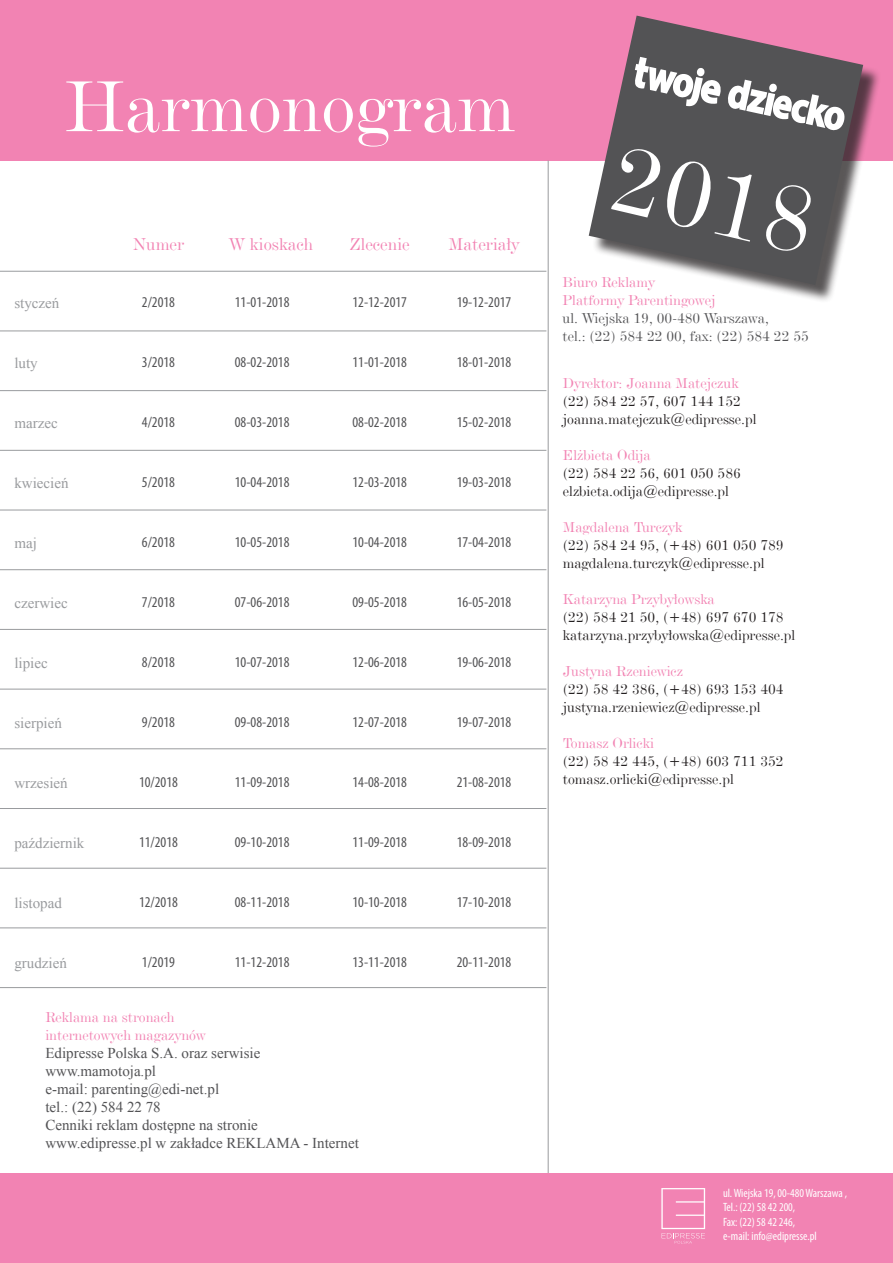
<style>
.page{position:relative;width:893px;height:1263px;background:#fff}
.page>*{position:absolute;margin:0;border:0;box-sizing:border-box;transform-origin:0 0}
.t1{font:99px "De Vinne EU";color:#fff}
.t2{font:75px "De Vinne EU";color:#fff}
.t3{font:18px "De Vinne EU";color:#f283b3}
.t4{font:condensed 15px "Myriad Pro";color:#535355}
.t5{font:15px "De Vinne EU";color:#231f20}
.t6{font:15px/18px "De Vinne EU";color:#f283b3}
.t7{font:15px/18px "Times New Roman";color:#535355}
.t8{font:15px "Times New Roman";color:#999b9e}
.t9{font:15px "De Vinne EU";color:#535355}
.t10{font:condensed 12px "Myriad Pro";color:#fff}
</style>
<div class="page">
<div style="left:0;top:0;width:893px;height:161px;background:#f283b3"></div>
<div style="left:591px;top:18px;width:290px;height:285px;background:#231f20;opacity:.75"></div>
<svg style="left:589px;top:16px;width:274px;height:269px;fill:#535355"></svg>
<hr style="left:548px;top:161px;width:1px;height:1012px;background:#999b9e">
<svg style="left:635px;top:57px;width:210px;height:74px;background:#7d7d7e"></svg>
<hr style="left:0;top:271px;width:546px;height:1px;background:#999b9e">
<hr style="left:0;top:331px;width:546px;height:1px;background:#999b9e">
<hr style="left:0;top:390px;width:546px;height:1px;background:#999b9e">
<hr style="left:0;top:450px;width:546px;height:1px;background:#999b9e">
<hr style="left:0;top:510px;width:546px;height:1px;background:#999b9e">
<hr style="left:0;top:569px;width:546px;height:1px;background:#999b9e">
<hr style="left:0;top:629px;width:546px;height:1px;background:#999b9e">
<hr style="left:0;top:689px;width:546px;height:1px;background:#999b9e">
<hr style="left:0;top:748px;width:546px;height:1px;background:#999b9e">
<hr style="left:0;top:808px;width:546px;height:1px;background:#999b9e">
<hr style="left:0;top:868px;width:546px;height:1px;background:#999b9e">
<hr style="left:0;top:927px;width:546px;height:1px;background:#999b9e">
<hr style="left:0;top:987px;width:546px;height:1px;background:#999b9e">
<div style="left:0;top:1173px;width:893px;height:90px;background:#f283b3"></div>
<svg style="left:661px;top:1188px;width:44px;height:56px"></svg>
<p class="t2" style="left:65px;top:61px;width:452px">Harmonogram</p>
<p class="t3" style="left:133px;top:233px;width:53px">Numer</p>
<p class="t3" style="left:229px;top:233px;width:85px">W kioskach</p>
<p class="t3" style="left:350px;top:233px;width:61px">Zlecenie</p>
<p class="t3" style="left:449px;top:233px;width:72px">Materiały</p>
<p class="t8" style="left:14px;top:293px;width:46px">styczeń</p>
<p class="t4" style="left:142px;top:293px;width:35px">2/2018</p>
<p class="t4" style="left:235px;top:293px;width:56px">11-01-2018</p>
<p class="t4" style="left:352px;top:293px;width:56px">12-12-2017</p>
<p class="t4" style="left:457px;top:293px;width:56px">19-12-2017</p>
<p class="t8" style="left:14px;top:353px;width:25px">luty</p>
<p class="t4" style="left:142px;top:353px;width:35px">3/2018</p>
<p class="t4" style="left:235px;top:353px;width:56px">08-02-2018</p>
<p class="t4" style="left:352px;top:353px;width:56px">11-01-2018</p>
<p class="t4" style="left:457px;top:353px;width:56px">18-01-2018</p>
<p class="t8" style="left:14px;top:413px;width:45px">marzec</p>
<p class="t4" style="left:142px;top:413px;width:35px">4/2018</p>
<p class="t4" style="left:235px;top:413px;width:56px">08-03-2018</p>
<p class="t4" style="left:352px;top:413px;width:56px">08-02-2018</p>
<p class="t4" style="left:457px;top:413px;width:56px">15-02-2018</p>
<p class="t8" style="left:14px;top:473px;width:56px">kwiecień</p>
<p class="t4" style="left:142px;top:473px;width:35px">5/2018</p>
<p class="t4" style="left:235px;top:473px;width:56px">10-04-2018</p>
<p class="t4" style="left:352px;top:473px;width:56px">12-03-2018</p>
<p class="t4" style="left:457px;top:473px;width:56px">19-03-2018</p>
<p class="t8" style="left:14px;top:533px;width:24px">maj</p>
<p class="t4" style="left:142px;top:533px;width:35px">6/2018</p>
<p class="t4" style="left:235px;top:533px;width:56px">10-05-2018</p>
<p class="t4" style="left:352px;top:533px;width:56px">10-04-2018</p>
<p class="t4" style="left:457px;top:533px;width:56px">17-04-2018</p>
<p class="t8" style="left:14px;top:593px;width:55px">czerwiec</p>
<p class="t4" style="left:142px;top:593px;width:35px">7/2018</p>
<p class="t4" style="left:235px;top:593px;width:56px">07-06-2018</p>
<p class="t4" style="left:352px;top:593px;width:56px">09-05-2018</p>
<p class="t4" style="left:457px;top:593px;width:56px">16-05-2018</p>
<p class="t8" style="left:14px;top:653px;width:35px">lipiec</p>
<p class="t4" style="left:142px;top:653px;width:35px">8/2018</p>
<p class="t4" style="left:235px;top:653px;width:56px">10-07-2018</p>
<p class="t4" style="left:352px;top:653px;width:56px">12-06-2018</p>
<p class="t4" style="left:457px;top:653px;width:56px">19-06-2018</p>
<p class="t8" style="left:14px;top:713px;width:49px">sierpień</p>
<p class="t4" style="left:142px;top:713px;width:35px">9/2018</p>
<p class="t4" style="left:235px;top:713px;width:56px">09-08-2018</p>
<p class="t4" style="left:352px;top:713px;width:56px">12-07-2018</p>
<p class="t4" style="left:457px;top:713px;width:56px">19-07-2018</p>
<p class="t8" style="left:14px;top:773px;width:55px">wrzesień</p>
<p class="t4" style="left:139px;top:773px;width:40px">10/2018</p>
<p class="t4" style="left:235px;top:773px;width:56px">11-09-2018</p>
<p class="t4" style="left:352px;top:773px;width:56px">14-08-2018</p>
<p class="t4" style="left:457px;top:773px;width:56px">21-08-2018</p>
<p class="t8" style="left:14px;top:833px;width:71px">październik</p>
<p class="t4" style="left:139px;top:833px;width:40px">11/2018</p>
<p class="t4" style="left:235px;top:833px;width:56px">09-10-2018</p>
<p class="t4" style="left:352px;top:833px;width:56px">11-09-2018</p>
<p class="t4" style="left:457px;top:833px;width:56px">18-09-2018</p>
<p class="t8" style="left:14px;top:893px;width:49px">listopad</p>
<p class="t4" style="left:139px;top:893px;width:40px">12/2018</p>
<p class="t4" style="left:235px;top:893px;width:56px">08-11-2018</p>
<p class="t4" style="left:352px;top:893px;width:56px">10-10-2018</p>
<p class="t4" style="left:457px;top:893px;width:56px">17-10-2018</p>
<p class="t8" style="left:14px;top:953px;width:54px">grudzień</p>
<p class="t4" style="left:142px;top:953px;width:35px">1/2019</p>
<p class="t4" style="left:235px;top:953px;width:56px">11-12-2018</p>
<p class="t4" style="left:352px;top:953px;width:56px">13-11-2018</p>
<p class="t4" style="left:457px;top:953px;width:56px">20-11-2018</p>
<p class="t6" style="left:45px;top:1008px;width:162px">Reklama na stronach internetowych magazynów</p>
<p class="t7" style="left:45px;top:1044px;width:216px">Edipresse Polska S.A. oraz serwisie</p>
<p class="t7" style="left:45px;top:1062px;width:112px">www.mamotoja.pl</p>
<p class="t7" style="left:45px;top:1080px;width:175px">e-mail: parenting@edi-net.pl</p>
<p class="t7" style="left:45px;top:1098px;width:117px">tel.: (22) 584 22 78</p>
<p class="t7" style="left:45px;top:1116px;width:315px">Cenniki reklam dostępne na stronie www.edipresse.pl w zakładce REKLAMA - Internet</p>
<p class="t1" style="left:627px;top:118px;width:207px;rotate:13deg">2018</p>
<p class="t6" style="left:563px;top:274px;width:94px">Biuro Reklamy</p>
<p class="t6" style="left:563px;top:292px;width:154px">Platformy Parentingowej</p>
<p class="t9" style="left:563px;top:309px;width:208px">ul. Wiejska 19, 00-480 Warszawa,</p>
<p class="t9" style="left:563px;top:327px;width:248px">tel.: (22) 584 22 00, fax: (22) 584 22 55</p>
<p class="t6" style="left:563px;top:375px;width:178px">Dyrektor: Joanna Matejczuk</p>
<p class="t5" style="left:563px;top:392px;width:180px">(22) 584 22 57, 607 144 152</p>
<p class="t5" style="left:563px;top:410px;width:195px">joanna.matejczuk@edipresse.pl</p>
<p class="t6" style="left:563px;top:447px;width:89px">Elżbieta Odija</p>
<p class="t5" style="left:563px;top:464px;width:180px">(22) 584 22 56, 601 050 586</p>
<p class="t5" style="left:563px;top:482px;width:168px">elzbieta.odija@edipresse.pl</p>
<p class="t6" style="left:563px;top:519px;width:121px">Magdalena Turczyk</p>
<p class="t5" style="left:563px;top:536px;width:222px">(22) 584 24 95, (+48) 601 050 789</p>
<p class="t5" style="left:563px;top:554px;width:203px">magdalena.turczyk@edipresse.pl</p>
<p class="t6" style="left:563px;top:591px;width:153px">Katarzyna Przybyłowska</p>
<p class="t5" style="left:563px;top:608px;width:222px">(22) 584 21 50, (+48) 697 670 178</p>
<p class="t5" style="left:563px;top:626px;width:234px">katarzyna.przybyłowska@edipresse.pl</p>
<p class="t6" style="left:563px;top:663px;width:122px">Justyna Rzeniewicz</p>
<p class="t5" style="left:563px;top:680px;width:222px">(22) 58 42 386, (+48) 693 153 404</p>
<p class="t5" style="left:563px;top:698px;width:199px">justyna.rzeniewicz@edipresse.pl</p>
<p class="t6" style="left:563px;top:735px;width:93px">Tomasz Orlicki</p>
<p class="t5" style="left:563px;top:752px;width:222px">(22) 58 42 445, (+48) 603 711 352</p>
<p class="t5" style="left:563px;top:770px;width:172px">tomasz.orlicki@edipresse.pl</p>
<p class="t10" style="left:723px;top:1186px;width:125px">ul. Wiejska 19, 00-480 Warszawa ,</p>
<p class="t10" style="left:723px;top:1200px;width:74px">Tel.: (22) 58 42 200,</p>
<p class="t10" style="left:723px;top:1214px;width:73px">Fax: (22) 58 42 246,</p>
<p class="t10" style="left:723px;top:1229px;width:95px">e-mail: info@edipresse.pl</p>
</div>
